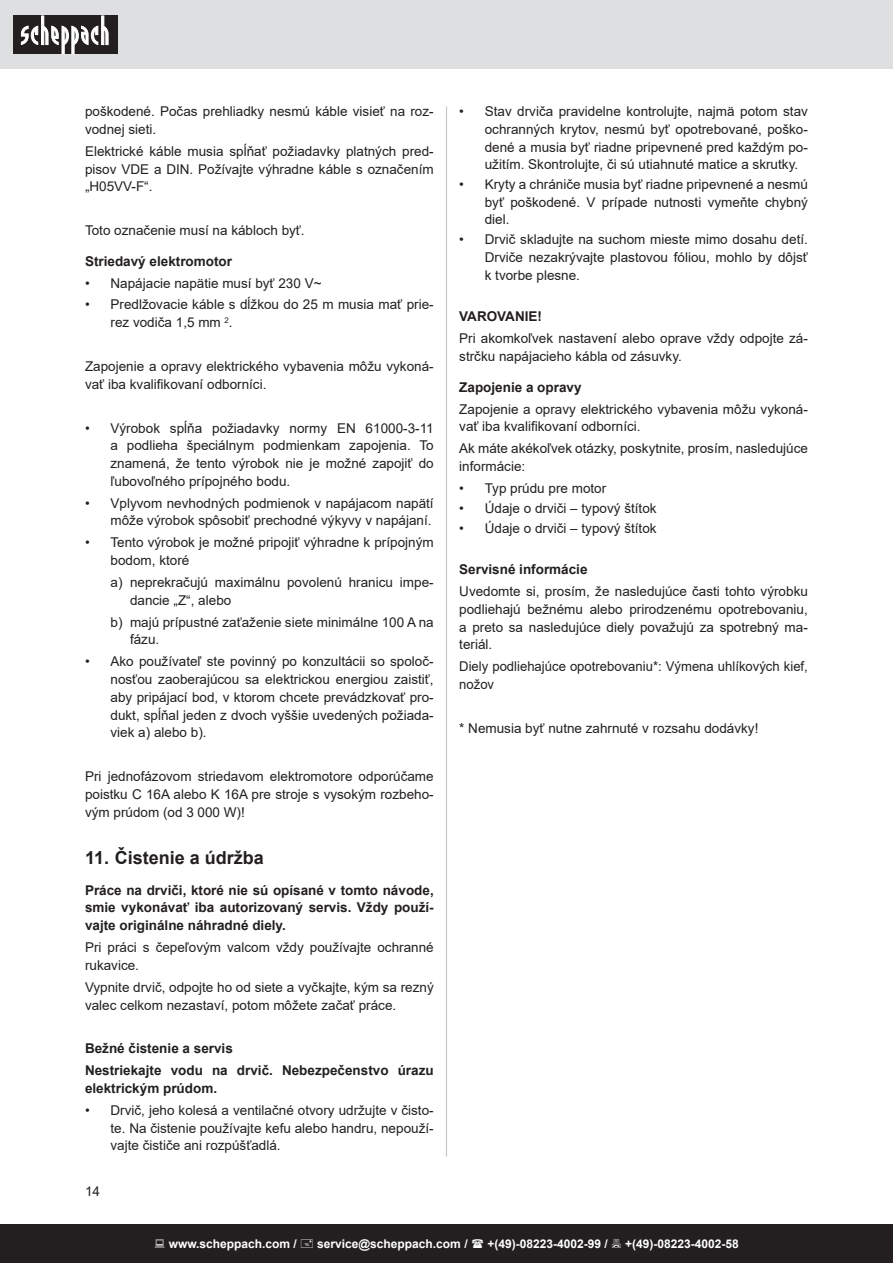
<style>
.page{position:relative;width:893px;height:1263px;background:#fff}
.page>*{position:absolute;margin:0;border:0;box-sizing:border-box;transform-origin:0 0}
.t1{font:700 18px "Arial";color:#231f20}
.t2{font:13.5px/17.7px "Arial";color:#231f20}
.t3{font:700 13.5px/17.7px "Arial";color:#231f20;text-align:justify}
.t4{font:700 12px "Arial";color:#fff}
</style>
<div class="page">
<div style="left:0;top:0;width:893px;height:69px;background:#dedfe0"></div>
<div style="left:13px;top:16px;width:105px;height:38px;background:#231f20"></div>
<svg style="left:21px;top:15px;width:88px;height:39px"></svg>
<div style="left:0;top:1225px;width:893px;height:38px;background:#231f20"></div>
<hr style="left:446px;top:106px;width:1px;height:1051px;background:#c6c8ca">
<p class="t2" style="left:85px;top:103px;width:350px">poškodené. Počas prehliadky nesmú káble visieť na roz&shy;vodnej sieti.</p>
<p class="t2" style="left:85px;top:142px;width:350px;text-align:justify">Elektrické káble musia spĺňať požiadavky platných pred&shy;pisov VDE a DIN. Požívajte výhradne káble s označením „H05VV-F“.</p>
<p class="t2" style="left:85px;top:222px;width:221px">Toto označenie musí na kábloch byť.</p>
<p class="t3" style="left:85px;top:252px;width:149px">Striedavý elektromotor</p>
<p class="t2" style="left:85px;top:274px;width:238px">• Napájacie napätie musí byť 230 V~</p>
<p class="t2" style="left:111px;top:296px;width:325px;text-indent:-26px">• Predlžovacie káble s dĺžkou do 25 m musia mať prie&shy;rez vodiča 1,5 mm <sup>2</sup>.</p>
<p class="t2" style="left:85px;top:358px;width:350px">Zapojenie a opravy elektrického vybavenia môžu vykoná&shy;vať iba kvalifikovaní odborníci.</p>
<p class="t2" style="left:111px;top:419px;width:325px;text-align:justify;text-indent:-26px">• Výrobok spĺňa požiadavky normy EN 61000-3-11 a podlieha špeciálnym podmienkam zapojenia. To znamená, že tento výrobok nie je možné zapojiť do ľubovoľného prípojného bodu.</p>
<p class="t2" style="left:85px;top:494px;width:350px;text-align:right">• Vplyvom nevhodných podmienok v napájacom napätí môže výrobok spôsobiť prechodné výkyvy v napájaní.</p>
<p class="t2" style="left:111px;top:534px;width:325px;text-indent:-26px">• Tento výrobok je možné pripojiť výhradne k prípojným bodom, ktoré</p>
<p class="t2" style="left:130px;top:573px;width:305px;text-indent:-19px">a) neprekračujú maximálnu povolenú hranicu impe&shy;dancie „Z“, alebo</p>
<p class="t2" style="left:130px;top:613px;width:305px;text-indent:-19px">b) majú prípustné zaťaženie siete minimálne 100 A na fázu.</p>
<p class="t2" style="left:111px;top:653px;width:325px;text-align:justify;text-indent:-26px">• Ako používateľ ste povinný po konzultácii so spoloč&shy;nosťou zaoberajúcou sa elektrickou energiou zaistiť, aby pripájací bod, v ktorom chcete prevádzkovať pro&shy;dukt, spĺňal jeden z dvoch vyššie uvedených požiada&shy;viek a) alebo b).</p>
<p class="t2" style="left:85px;top:767px;width:350px;text-align:justify">Pri jednofázovom striedavom elektromotore odporúčame poistku C 16A alebo K 16A pre stroje s vysokým rozbeho&shy;vým prúdom (od 3 000 W)!</p>
<h1 class="t1" style="left:85px;top:848px;width:180px">11. Čistenie a údržba</h1>
<p class="t3" style="left:85px;top:881px;width:350px">Práce na drviči, ktoré nie sú opísané v tomto návode, smie vykonávať iba autorizovaný servis. Vždy použí&shy;vajte originálne náhradné diely.</p>
<p class="t2" style="left:85px;top:938px;width:350px">Pri práci s čepeľovým valcom vždy používajte ochranné rukavice.</p>
<p class="t2" style="left:85px;top:978px;width:350px">Vypnite drvič, odpojte ho od siete a vyčkajte, kým sa rezný valec celkom nezastaví, potom môžete začať práce.</p>
<p class="t3" style="left:85px;top:1038px;width:350px;line-height:21.9px">Bežné čistenie a servis<br>Nestriekajte vodu na drvič. Nebezpečenstvo úrazu</p>
<p class="t3" style="left:85px;top:1079px;width:134px">elektrickým prúdom.</p>
<p class="t2" style="left:111px;top:1101px;width:325px;text-align:justify;text-indent:-26px">• Drvič, jeho kolesá a ventilačné otvory udržujte v čisto&shy;te. Na čistenie používajte kefu alebo handru, nepouží&shy;vajte čističe ani rozpúšťadlá.</p>
<p class="t2" style="left:85px;top:1183px;width:17px">14</p>
<p class="t2" style="left:485px;top:103px;width:325px;text-align:justify;text-indent:-26px">• Stav drviča pravidelne kontrolujte, najmä potom stav ochranných krytov, nesmú byť opotrebované, poško&shy;dené a musia byť riadne pripevnené pred každým po&shy;užitím. Skontrolujte, či sú utiahnuté matice a skrutky.</p>
<p class="t2" style="left:485px;top:176px;width:325px;text-align:justify;text-indent:-26px">• Kryty a chrániče musia byť riadne pripevnené a nesmú byť poškodené. V prípade nutnosti vymeňte chybný diel.</p>
<p class="t2" style="left:485px;top:231px;width:325px;text-align:justify;text-indent:-26px">• Drvič skladujte na suchom mieste mimo dosahu detí.<br>Drviče nezakrývajte plastovou fóliou, mohlo by dôjsť k tvorbe plesne.</p>
<p class="t3" style="left:459px;top:308px;width:84px">VAROVANIE!</p>
<p class="t2" style="left:459px;top:330px;width:350px">Pri akomkoľvek nastavení alebo oprave vždy odpojte zá&shy;strčku napájacieho kábla od zásuvky.</p>
<p class="t3" style="left:459px;top:378px;width:124px">Zapojenie a opravy</p>
<p class="t2" style="left:459px;top:400px;width:350px">Zapojenie a opravy elektrického vybavenia môžu vykoná&shy;vať iba kvalifikovaní odborníci.</p>
<p class="t2" style="left:459px;top:440px;width:350px">Ak máte akékoľvek otázky, poskytnite, prosím, nasledujúce informácie:</p>
<p class="t2" style="left:459px;top:479px;width:149px">• Typ prúdu pre motor</p>
<p class="t2" style="left:459px;top:499px;width:199px">• Údaje o drviči – typový štítok</p>
<p class="t2" style="left:459px;top:519px;width:199px">• Údaje o drviči – typový štítok</p>
<p class="t3" style="left:459px;top:561px;width:130px">Servisné informácie</p>
<p class="t2" style="left:459px;top:583px;width:350px;text-align:justify">Uvedomte si, prosím, že nasledujúce časti tohto výrobku podliehajú bežnému alebo prirodzenému opotrebovaniu, a preto sa nasledujúce diely považujú za spotrebný ma&shy;teriál.</p>
<p class="t2" style="left:459px;top:658px;width:350px">Diely podliehajúce opotrebovaniu*: Výmena uhlíkových kief, nožov</p>
<p class="t2" style="left:459px;top:719px;width:301px">* Nemusia byť nutne zahrnuté v rozsahu dodávky!</p>
<p class="t4" style="left:169px;top:1237px;width:130px">www.scheppach.com /</p>
<p class="t4" style="left:317px;top:1237px;width:152px">service@scheppach.com /</p>
<p class="t4" style="left:487px;top:1237px;width:122px">+(49)-08223-4002-99 /</p>
<p class="t4" style="left:625px;top:1237px;width:115px">+(49)-08223-4002-58</p>
</div>
